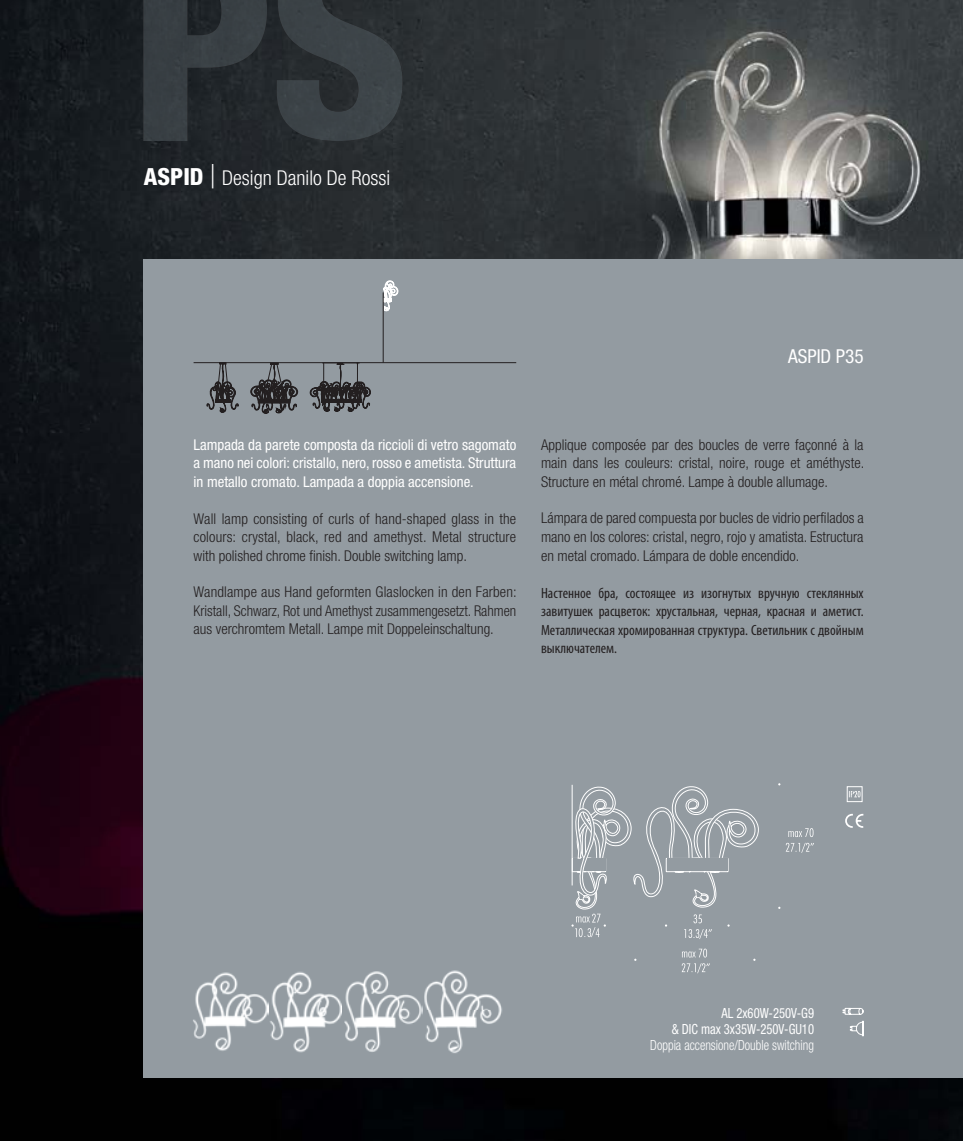
<style>
.page{position:relative;width:963px;height:1141px;background:#fff}
.page>*{position:absolute;margin:0;border:0;box-sizing:border-box;transform-origin:0 0}
.t1{font:300 condensed 20.47px "Helvetica Neue LT Std";color:#fff}
.t2{font:condensed 19.25px "Helvetica Neue LT Std";color:#fff}
.t3{font:300 condensed 14.88px/18.4px "Helvetica Neue LT Std";color:#231f20;text-align:justify}
.t4{font:condensed 14.88px/18.4px "Myriad Pro";color:#231f20;text-align:justify}
.t5{font:condensed 14.88px/18.7px "Helvetica Neue LT Std";color:#fff;text-align:justify}
.t6{font:condensed 14px/15.8px "Helvetica Neue LT Std";color:#fff;text-align:right;scale:.9 1}
.t7{font:300 condensed 14px "Helvetica Neue LT Std";color:#fff;scale:.9 1}
.s1{font-weight:800;font-size:23.62px}
.s2{font-weight:100;font-size:33.07px}
</style>
<div class="page">
<img style="left:0;top:0;width:962px;height:1141px">
<div style="left:144px;top:259px;width:818px;height:819px;background:#939ba1"></div>
<svg style="left:382px;top:280px;width:16px;height:31px"></svg>
<hr style="left:383px;top:292px;width:1px;height:71px;background:#231f20">
<hr style="left:193px;top:362px;width:323px;height:1px;background:#231f20">
<svg style="left:310px;top:363px;width:60px;height:49px"></svg>
<hr style="left:320px;top:399px;width:41px;height:4px;background:#231f20">
<svg style="left:207px;top:363px;width:31px;height:50px"></svg>
<hr style="left:215px;top:400px;width:15px;height:3px;background:#231f20">
<svg style="left:250px;top:363px;width:48px;height:51px"></svg>
<div style="left:258px;top:399px;width:32px;height:4px;border:1px solid #231f20"></div>
<svg style="left:842px;top:1008px;width:22px;height:29px"></svg>
<img style="left:344px;top:971px;width:78px;height:81px">
<img style="left:424px;top:970px;width:78px;height:40px">
<img style="left:425px;top:1010px;width:77px;height:43px">
<img style="left:270px;top:971px;width:72px;height:82px">
<img style="left:193px;top:972px;width:75px;height:79px">
<svg style="left:785px;top:843px;width:29px;height:10px"></svg>
<svg style="left:788px;top:828px;width:25px;height:9px"></svg>
<svg style="left:681px;top:949px;width:29px;height:24px"></svg>
<svg style="left:571px;top:784px;width:187px;height:155px"></svg>
<img style="left:143px;top:0;width:124px;height:141px">
<img style="left:277px;top:0;width:125px;height:141px">
<svg style="left:845px;top:813px;width:19px;height:15px"></svg>
<div style="left:846px;top:786px;width:16px;height:16px;border:1px solid #fff"></div>
<svg style="left:848px;top:791px;width:12px;height:6px"></svg>
<h1 class="t1" style="left:144px;top:170px;width:248px"><span class="s1">ASPID</span> <span class="s2">|</span> Design Danilo De Rossi</h1>
<p class="t2" style="left:788px;top:349px;width:77px">ASPID P35</p>
<p class="t5" style="left:193px;top:436px;width:324px">Lampada da parete composta da riccioli di vetro sagomato a mano nei colori: cristallo, nero, rosso e ametista. Struttura in metallo cromato. Lampada a doppia accensione.</p>
<p class="t3" style="left:193px;top:511px;width:324px">Wall lamp consisting of curls of hand-shaped glass in the colours: crystal, black, red and amethyst. Metal structure with polished chrome finish. Double switching lamp.</p>
<p class="t3" style="left:193px;top:584px;width:325px">Wandlampe aus Hand geformten Glaslocken in den Farben:<br>Kristall, Schwarz, Rot und Amethyst zusammengesetzt. Rahmen aus verchromtem Metall. Lampe mit Doppeleinschaltung.</p>
<p class="t3" style="left:541px;top:437px;width:324px">Applique composée par des boucles de verre façonné à la main dans les couleurs: cristal, noire, rouge et améthyste.<br>Structure en métal chromé. Lampe à double allumage.</p>
<p class="t3" style="left:541px;top:510px;width:324px">Lámpara de pared compuesta por bucles de vidrio perfilados a mano en los colores: cristal, negro, rojo y amatista. Estructura en metal cromado. Lámpara de doble encendido.</p>
<p class="t4" style="left:541px;top:583px;width:324px">Настенное бра, состоящее из изогнутых вручную стеклянных завитушек расцветок: хрустальная, черная, красная и аметист.<br>Металлическая хромированная структура. Светильник с двойным выключателем.</p>
<p class="t6" style="left:671px;top:1006px;width:159px">AL 2x60W-250V-G9<br>&amp; DIC max 3x35W-250V-GU10</p>
<p class="t7" style="left:650px;top:1040px;width:183px">Doppia accensione/Double switching</p>
</div>
